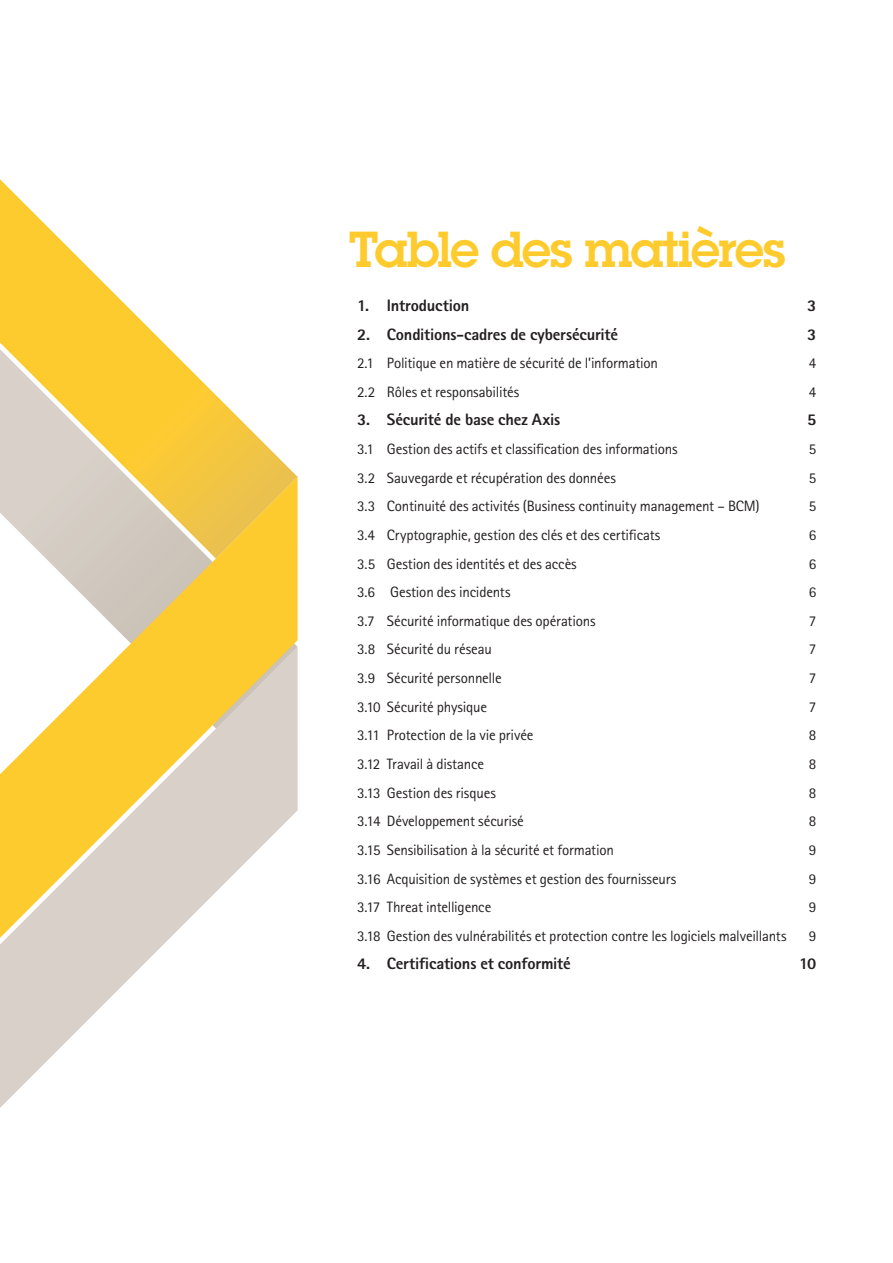
<style>
.page{position:relative;width:893px;height:1263px;background:#fff}
.page>*{position:absolute;margin:0;border:0;box-sizing:border-box;transform-origin:0 0}
.TOC_header{font:600 49.5px "Lubalin Graph ECG";letter-spacing:-.035em;color:#fecb2f}
.t1{font:800 16.5px "Rotis Sans Serif Pro";letter-spacing:-.01em;color:#231f20}
.t2{font:15px "Rotis Sans Serif Pro";letter-spacing:-.015em;color:#231f20}
</style>
<div class="page">
<svg style="left:0;top:179px;width:298px;height:298px"></svg>
<svg style="left:0;top:477px;width:298px;height:170px"></svg>
<svg style="left:0;top:647px;width:298px;height:461px"></svg>
<p class="TOC_header" style="left:349px;top:217px;width:438px">Table des matières</p>
<p class="t1" style="left:357px;top:295px;width:114px">1. Introduction</p>
<p class="t1" style="left:807px;top:295px;width:11px">3</p>
<p class="t1" style="left:357px;top:323px;width:262px">2. Conditions-cadres de cybersécurité</p>
<p class="t1" style="left:807px;top:323px;width:11px">3</p>
<p class="t2" style="left:357px;top:354px;width:302px">2.1 Politique en matière de sécurité de l’information</p>
<p class="t2" style="left:809px;top:354px;width:9px">4</p>
<p class="t2" style="left:357px;top:383px;width:164px">2.2 Rôles et responsabilités</p>
<p class="t2" style="left:809px;top:383px;width:9px">4</p>
<p class="t1" style="left:357px;top:409px;width:205px">3. Sécurité de base chez Axis</p>
<p class="t1" style="left:807px;top:409px;width:11px">5</p>
<p class="t2" style="left:357px;top:440px;width:322px">3.1 Gestion des actifs et classification des informations</p>
<p class="t2" style="left:809px;top:440px;width:9px">5</p>
<p class="t2" style="left:357px;top:469px;width:260px">3.2 Sauvegarde et récupération des données</p>
<p class="t2" style="left:809px;top:469px;width:9px">5</p>
<p class="t2" style="left:357px;top:497px;width:404px">3.3 Continuité des activités (Business continuity management – BCM)</p>
<p class="t2" style="left:809px;top:497px;width:9px">5</p>
<p class="t2" style="left:357px;top:526px;width:305px">3.4 Cryptographie, gestion des clés et des certificats</p>
<p class="t2" style="left:809px;top:526px;width:9px">6</p>
<p class="t2" style="left:357px;top:555px;width:221px">3.5 Gestion des identités et des accès</p>
<p class="t2" style="left:809px;top:555px;width:9px">6</p>
<p class="t2" style="left:357px;top:583px;width:155px">3.6 Gestion des incidents</p>
<p class="t2" style="left:809px;top:583px;width:9px">6</p>
<p class="t2" style="left:357px;top:612px;width:240px">3.7 Sécurité informatique des opérations</p>
<p class="t2" style="left:809px;top:612px;width:9px">7</p>
<p class="t2" style="left:357px;top:640px;width:136px">3.8 Sécurité du réseau</p>
<p class="t2" style="left:809px;top:640px;width:9px">7</p>
<p class="t2" style="left:357px;top:669px;width:146px">3.9 Sécurité personnelle</p>
<p class="t2" style="left:809px;top:669px;width:9px">7</p>
<p class="t2" style="left:357px;top:698px;width:131px">3.10 Sécurité physique</p>
<p class="t2" style="left:809px;top:698px;width:9px">7</p>
<p class="t2" style="left:357px;top:726px;width:178px">3.11 Protection de la vie privée</p>
<p class="t2" style="left:809px;top:726px;width:9px">8</p>
<p class="t2" style="left:357px;top:755px;width:129px">3.12 Travail à distance</p>
<p class="t2" style="left:809px;top:755px;width:9px">8</p>
<p class="t2" style="left:357px;top:784px;width:140px">3.13 Gestion des risques</p>
<p class="t2" style="left:809px;top:784px;width:9px">8</p>
<p class="t2" style="left:357px;top:812px;width:168px">3.14 Développement sécurisé</p>
<p class="t2" style="left:809px;top:812px;width:9px">8</p>
<p class="t2" style="left:357px;top:841px;width:258px">3.15 Sensibilisation à la sécurité et formation</p>
<p class="t2" style="left:809px;top:841px;width:9px">9</p>
<p class="t2" style="left:357px;top:870px;width:321px">3.16 Acquisition de systèmes et gestion des fournisseurs</p>
<p class="t2" style="left:809px;top:870px;width:9px">9</p>
<p class="t2" style="left:357px;top:898px;width:136px">3.17 Threat intelligence</p>
<p class="t2" style="left:809px;top:898px;width:9px">9</p>
<p class="t2" style="left:357px;top:927px;width:431px">3.18 Gestion des vulnérabilités et protection contre les logiciels malveillants</p>
<p class="t2" style="left:809px;top:927px;width:9px">9</p>
<p class="t1" style="left:357px;top:953px;width:215px">4. Certifications et conformité</p>
<p class="t1" style="left:799px;top:953px;width:19px">10</p>
</div>
